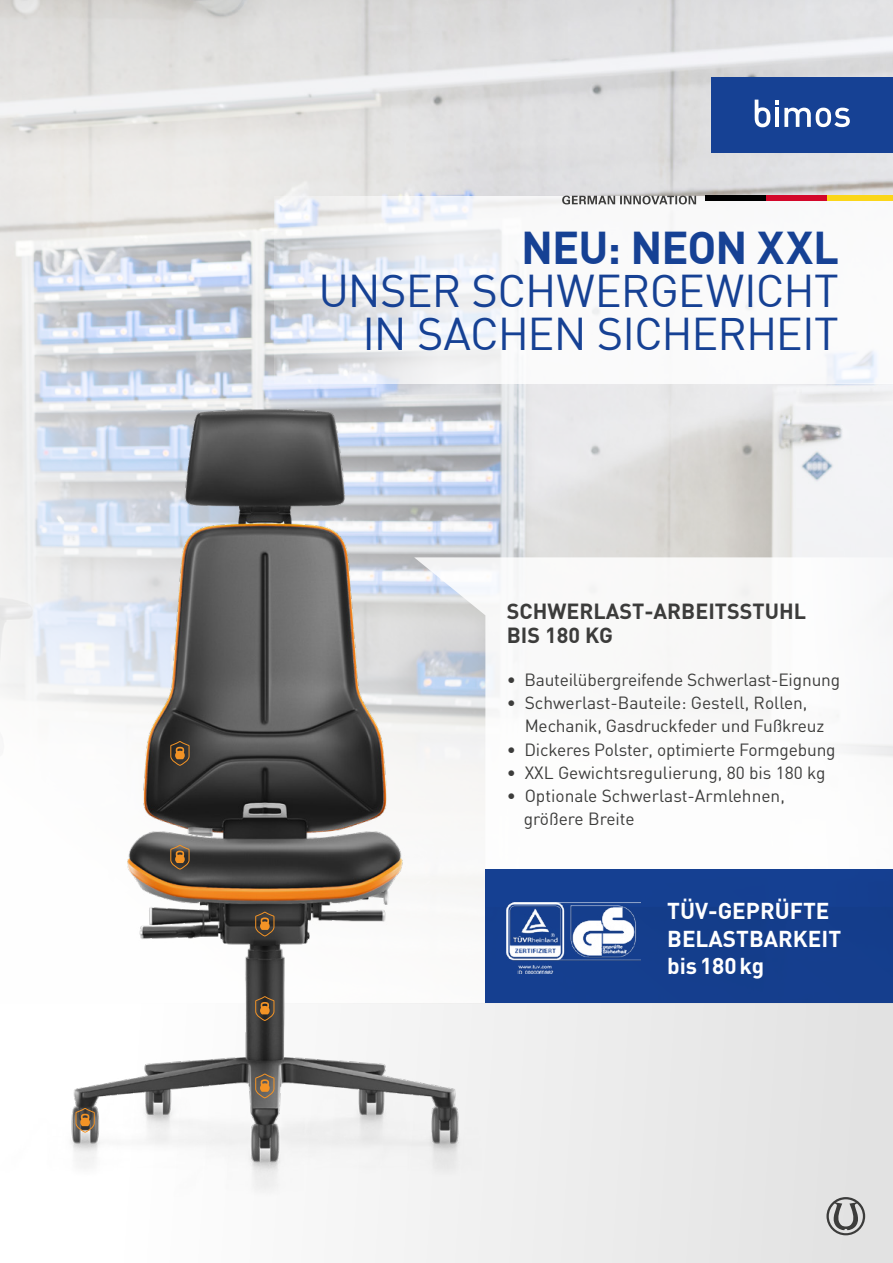
<style>
.page{position:relative;width:893px;height:1263px;background:#fff}
.page>*{position:absolute;margin:0;border:0;box-sizing:border-box;transform-origin:0 0}
.t1{font:45px/42.8px "DIN";letter-spacing:-.02em;color:#164194;text-align:right}
.t2{font:700 45px "DIN";letter-spacing:-.02em;color:#164194}
.t3{font:700 22.5px/27.2px "DIN";color:#fff}
.t4{font:700 21.45px/23.7px "DIN";color:#3c3c3b}
.t5{font:17.4px/23.1px "DIN";letter-spacing:-.01em;color:#3c3c3b}
</style>
<div class="page">
<img style="left:0;top:0;width:893px;height:557px">
<div style="left:0;top:1003px;width:893px;height:260px;background:linear-gradient(to right,#fff,#e1e1e1)"></div>
<img style="left:0;top:399px;width:554px;height:821px">
<svg style="left:170px;top:741px;width:20px;height:25px"></svg>
<svg style="left:170px;top:844px;width:20px;height:26px"></svg>
<svg style="left:255px;top:911px;width:20px;height:26px"></svg>
<svg style="left:255px;top:996px;width:20px;height:25px"></svg>
<svg style="left:255px;top:1073px;width:20px;height:25px"></svg>
<svg style="left:75px;top:1107px;width:20px;height:26px"></svg>
<svg style="left:274px;top:196px;width:619px;height:188px"></svg>
<svg style="left:414px;top:557px;width:479px;height:350px"></svg>
<div style="left:705px;top:196px;width:61px;height:5px;background:#000"></div>
<div style="left:766px;top:196px;width:61px;height:5px;background:#d3072a"></div>
<div style="left:827px;top:196px;width:66px;height:5px;background:#fbd619"></div>
<svg style="left:562px;top:196px;width:134px;height:8px"></svg>
<div style="left:485px;top:869px;width:408px;height:134px;background:#164194"></div>
<img style="left:507px;top:902px;width:134px;height:71px">
<div style="left:711px;top:77px;width:182px;height:76px;background:#164194"></div>
<svg style="left:755px;top:100px;width:95px;height:27px"></svg>
<svg style="left:826px;top:1197px;width:39px;height:38px"></svg>
<p class="t2" style="left:521px;top:219px;width:319px">NEU: NEON XXL</p>
<p class="t1" style="left:318px;top:269px;width:522px">UNSER SCHWERGEWICHT<br>IN SACHEN SICHERHEIT</p>
<p class="t4" style="left:507px;top:598px;width:301px">SCHWERLAST-ARBEITSSTUHL<br>BIS 180 KG</p>
<p class="t5" style="left:507px;top:668px;width:335px">• Bauteilübergreifende Schwerlast-Eignung</p>
<p class="t5" style="left:525px;top:691px;width:301px;text-indent:-18px">• Schwerlast-Bauteile: Gestell, Rollen,<br>Mechanik, Gasdruckfeder und Fußkreuz</p>
<p class="t5" style="left:507px;top:737px;width:330px">• Dickeres Polster, optimierte Formgebung</p>
<p class="t5" style="left:507px;top:760px;width:320px">• XXL Gewichtsregulierung, 80 bis 180 kg</p>
<p class="t5" style="left:524px;top:784px;width:263px;text-indent:-17px">• Optionale Schwerlast-Armlehnen, größere Breite</p>
<p class="t3" style="left:667px;top:897px;width:176px">TÜV-GEPRÜFTE<br>BELASTBARKEIT bis180kg</p>
</div>
